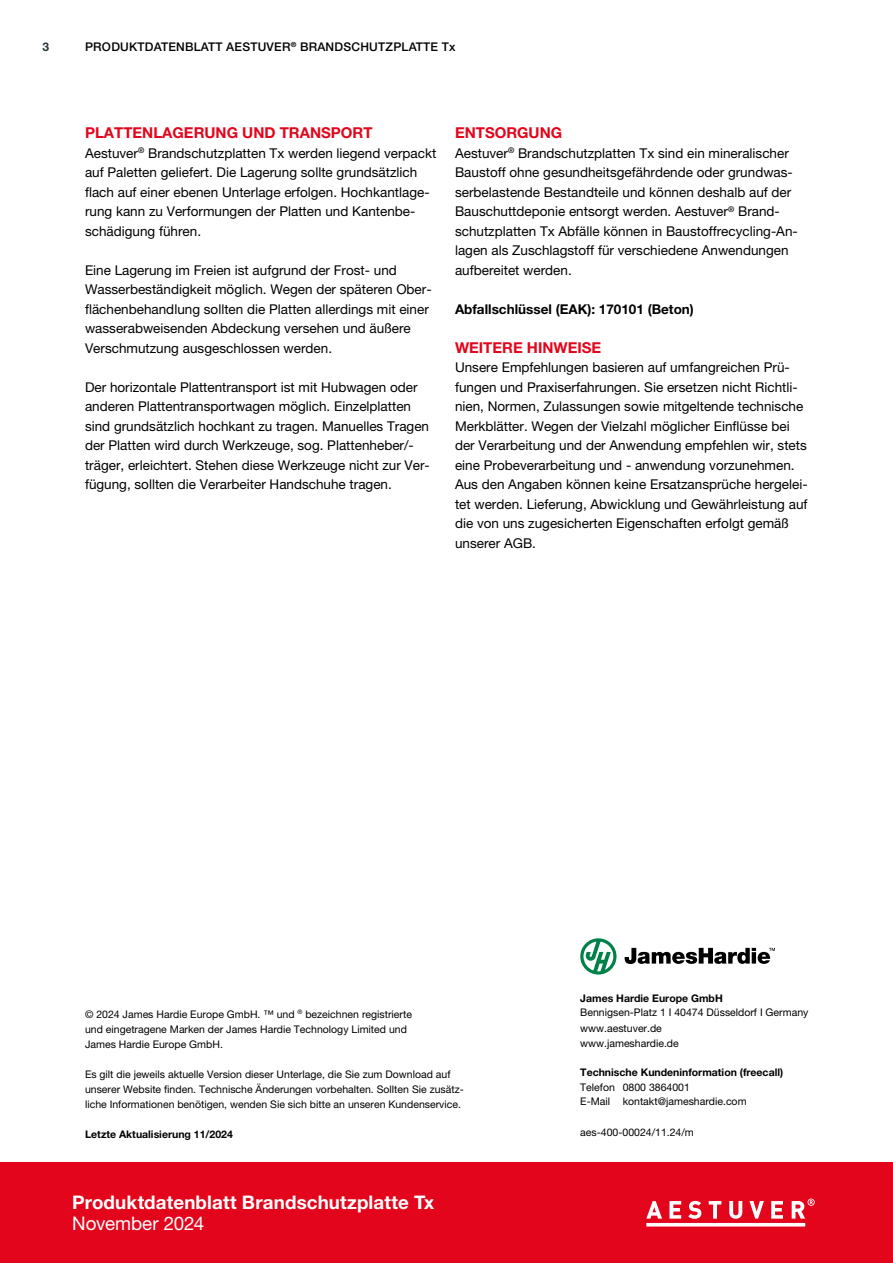
<style>
.page{position:relative;width:893px;height:1263px;background:#fff}
.page>*{position:absolute;margin:0;border:0;box-sizing:border-box;transform-origin:0 0}
.t1{font:700 18.75px "Helvetica Neue LT Pro";letter-spacing:.005em;color:#fff}
.t2{font:18.75px "Helvetica Neue LT Pro";letter-spacing:-.005em;color:#fff}
.t3{font:700 15px "Helvetica Neue LT Pro";color:#e3051b}
.t4{font:13.5px/19.5px "Helvetica Neue LT Pro";color:#000}
.t5{font:700 13.5px "Helvetica Neue LT Pro";color:#000}
.t6{font:500 12px "Helvetica Neue LT Pro";letter-spacing:.02em;color:#000}
.t7{font:700 12px "Helvetica Neue LT Pro";color:#2a363b}
.t8{font:10.5px/15px "Helvetica Neue LT Pro";color:#000}
.t9{font:700 10.5px "Helvetica Neue LT Pro";color:#000}
.s1{font-weight:700;color:#fff}
</style>
<div class="page">
<svg style="left:625px;top:948px;width:150px;height:16px"></svg>
<svg style="left:580px;top:938px;width:36px;height:36px"></svg>
<div style="left:0;top:1162px;width:893px;height:101px;background:#e3051b"></div>
<svg style="left:646px;top:1201px;width:16px;height:17px"></svg>
<svg style="left:669px;top:1201px;width:12px;height:17px"></svg>
<svg style="left:688px;top:1201px;width:13px;height:18px"></svg>
<svg style="left:709px;top:1201px;width:12px;height:17px"></svg>
<svg style="left:729px;top:1201px;width:13px;height:18px"></svg>
<svg style="left:749px;top:1201px;width:15px;height:17px"></svg>
<svg style="left:771px;top:1201px;width:12px;height:17px"></svg>
<svg style="left:792px;top:1198px;width:23px;height:20px"></svg>
<hr style="left:646px;top:1223px;width:159px;height:3px;background:#fff">
<p class="t7" style="left:43px;top:39px;width:8px">3</p>
<p class="t6" style="left:85px;top:40px;width:372px">PRODUKTDATENBLATT AESTUVER<sup>®</sup> BRANDSCHUTZPLATTE Tx</p>
<p class="t3" style="left:85px;top:124px;width:289px">PLATTENLAGERUNG UND TRANSPORT</p>
<p class="t4" style="left:85px;top:143px;width:353px">Aestuver<sup>®</sup> Brandschutzplatten Tx werden liegend verpackt auf Paletten geliefert. Die Lagerung sollte grundsätzlich flach auf einer ebenen Unterlage erfolgen. Hochkantlage&shy;rung kann zu Verformungen der Platten und Kantenbe&shy;schädigung führen.</p>
<p class="t4" style="left:85px;top:260px;width:348px">Eine Lagerung im Freien ist aufgrund der Frost- und Wasserbeständigkeit möglich. Wegen der späteren Ober&shy;flächenbehandlung sollten die Platten allerdings mit einer wasserabweisenden Abdeckung versehen und äußere Verschmutzung ausgeschlossen werden.</p>
<p class="t4" style="left:85px;top:377px;width:346px">Der horizontale Plattentransport ist mit Hubwagen oder anderen Plattentransportwagen möglich. Einzelplatten sind grundsätzlich hochkant zu tragen. Manuelles Tragen der Platten wird durch Werkzeuge, sog. Plattenheber/- träger, erleichtert. Stehen diese Werkzeuge nicht zur Ver&shy;fügung, sollten die Verarbeiter Handschuhe tragen.</p>
<p class="t3" style="left:455px;top:124px;width:109px">ENTSORGUNG</p>
<p class="t4" style="left:455px;top:143px;width:344px">Aestuver<sup>®</sup> Brandschutzplatten Tx sind ein mineralischer Baustoff ohne gesundheitsgefährdende oder grundwas&shy;serbelastende Bestandteile und können deshalb auf der Bauschuttdeponie entsorgt werden. Aestuver<sup>®</sup> Brand&shy;schutzplatten Tx Abfälle können in Baustoffrecycling-An&shy;lagen als Zuschlagstoff für verschiedene Anwendungen aufbereitet werden.</p>
<p class="t5" style="left:455px;top:301px;width:240px">Abfallschlüssel (EAK): 170101 (Beton)</p>
<p class="t3" style="left:455px;top:338px;width:148px">WEITERE HINWEISE</p>
<p class="t4" style="left:455px;top:358px;width:354px">Unsere Empfehlungen basieren auf umfangreichen Prü&shy;fungen und Praxiserfahrungen. Sie ersetzen nicht Richtli&shy;nien, Normen, Zulassungen sowie mitgeltende technische Merkblätter. Wegen der Vielzahl möglicher Einflüsse bei der Verarbeitung und der Anwendung empfehlen wir, stets eine Probeverarbeitung und - anwendung vorzunehmen.<br>Aus den Angaben können keine Ersatzansprüche hergelei&shy;tet werden. Lieferung, Abwicklung und Gewährleistung auf die von uns zugesicherten Eigenschaften erfolgt gemäß unserer AGB.</p>
<p class="t8" style="left:85px;top:1006px;width:328px">© 2024 James Hardie Europe GmbH. ™ und <sup>®</sup> bezeichnen registrierte und eingetragene Marken der James Hardie Technology Limited und<br>James Hardie Europe GmbH.</p>
<p class="t8" style="left:85px;top:1066px;width:380px">Es gilt die jeweils aktuelle Version dieser Unterlage, die Sie zum Download auf unserer Website finden. Technische Änderungen vorbehalten. Sollten Sie zusätz&shy;liche Informationen benötigen, wenden Sie sich bitte an unseren Kundenservice.</p>
<p class="t9" style="left:85px;top:1128px;width:149px">Letzte Aktualisierung 11/2024</p>
<h1 class="t1" style="left:72px;top:1191px;width:363px">Produktdatenblatt Brandschutzplatte Tx</h1>
<h1 class="t2" style="left:72px;top:1212px;width:133px">November 2024</h1>
<p class="t9" style="left:580px;top:991px;width:144px">James Hardie Europe GmbH</p>
<p class="t8" style="left:580px;top:1004px;width:230px">Bennigsen-Platz 1 I 40474 Düsseldorf I Germany www.aestuver.de<br>www.jameshardie.de</p>
<p class="t9" style="left:580px;top:1065px;width:204px">Technische Kundeninformation (freecall)</p>
<p class="t8" style="left:580px;top:1080px;width:168px;line-height:13.8px">Telefon 0800 3864001<br>E-Mail<span class="s1">LL</span>kontakt@jameshardie.com</p>
<p class="t8" style="left:580px;top:1124px;width:115px">aes-400-00024/11.24/m</p>
</div>
